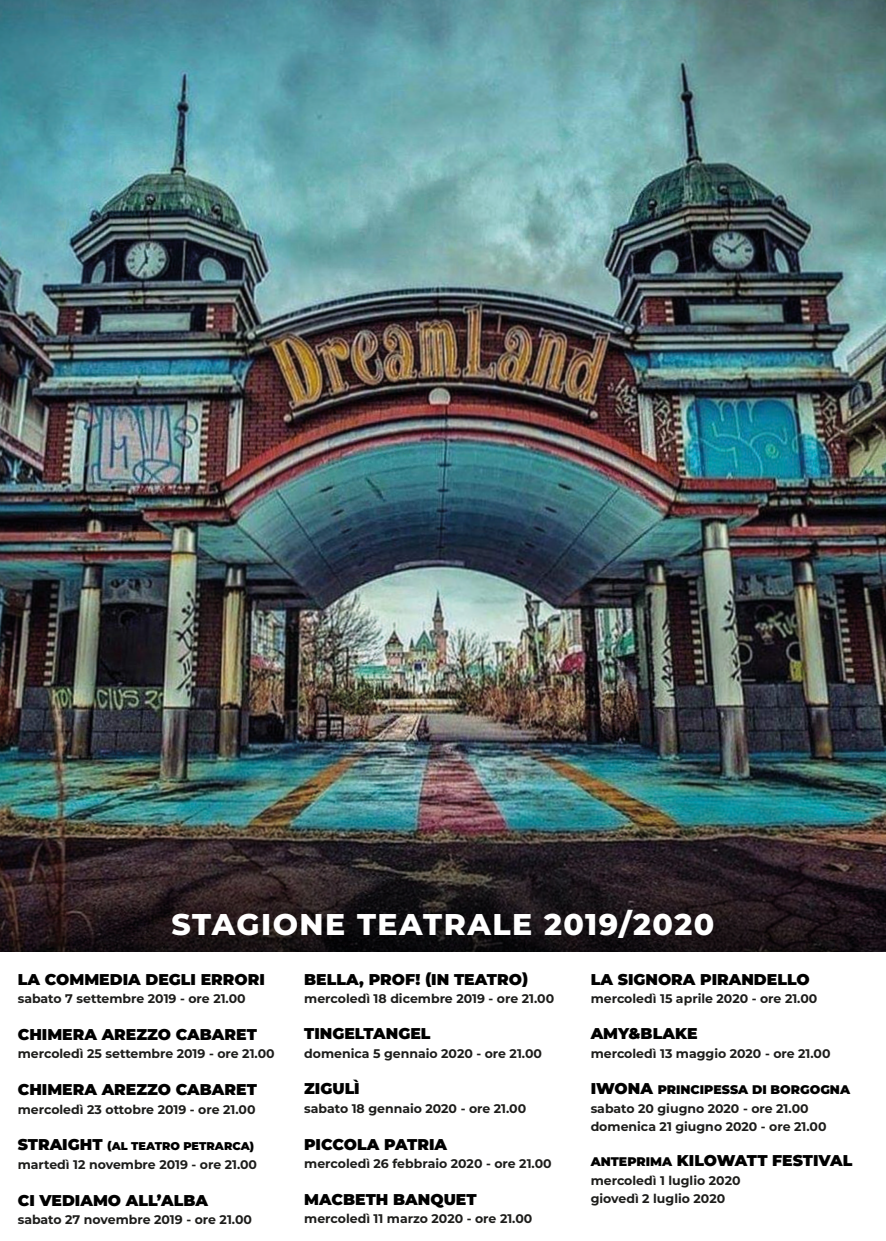
<style>
.page{position:relative;width:886px;height:1241px;background:#fff}
.page>*{position:absolute;margin:0;border:0;box-sizing:border-box;transform-origin:0 0}
.t1{font:800 29.94px "Montserrat";letter-spacing:.05em;color:#fff}
.t2{font:900 15.62px "Montserrat";color:#000}
.t3{font:700 12.5px "Montserrat";color:#1d1d1b}
.t4{font:900 12.5px "Montserrat";color:#000}
.t5{font:900 11.25px "Montserrat";color:#000}
.s1{font-size:15.62px}
.s2{font-size:12.5px}
</style>
<div class="page">
<img style="left:0;top:0;width:886px;height:951px">
<p class="t1" style="left:172px;top:901px;width:544px">STAGIONE TEATRALE 2019/2020</p>
<p class="t2" style="left:18px;top:967px;width:249px">LA COMMEDIA DEGLI ERRORI</p>
<p class="t2" style="left:304px;top:967px;width:226px">BELLA, PROF! (IN TEATRO)</p>
<p class="t2" style="left:591px;top:967px;width:221px">LA SIGNORA PIRANDELLO</p>
<p class="t3" style="left:18px;top:989px;width:229px">sabato 7 settembre 2019 - ore 21.00</p>
<p class="t3" style="left:304px;top:989px;width:251px">mercoledì 18 dicembre 2019 - ore 21.00</p>
<p class="t3" style="left:591px;top:989px;width:228px">mercoledì 15 aprile 2020 - ore 21.00</p>
<p class="t2" style="left:18px;top:1022px;width:241px">CHIMERA AREZZO CABARET</p>
<p class="t2" style="left:304px;top:1021px;width:128px">TINGELTANGEL</p>
<p class="t2" style="left:591px;top:1021px;width:108px">AMY&amp;BLAKE</p>
<p class="t3" style="left:18px;top:1044px;width:258px">mercoledì 25 settembre 2019 - ore 21.00</p>
<p class="t3" style="left:304px;top:1043px;width:239px">domenica 5 gennaio 2020 - ore 21.00</p>
<p class="t3" style="left:591px;top:1043px;width:241px">mercoledì 13 maggio 2020 - ore 21.00</p>
<p class="t2" style="left:18px;top:1077px;width:241px">CHIMERA AREZZO CABARET</p>
<p class="t3" style="left:18px;top:1099px;width:239px">mercoledì 23 ottobre 2019 - ore 21.00</p>
<p class="t2" style="left:304px;top:1076px;width:57px">ZIGULÌ</p>
<p class="t3" style="left:304px;top:1099px;width:224px">sabato 18 gennaio 2020 - ore 21.00</p>
<p class="t4" style="left:591px;top:1080px;width:261px"><span class="s1">IWONA</span> PRINCIPESSA DI BORGOGNA</p>
<p class="t3" style="left:591px;top:1116px;width:237px">domenica 21 giugno 2020 - ore 21.00</p>
<p class="t3" style="left:591px;top:1099px;width:219px">sabato 20 giugno 2020 - ore 21.00</p>
<p class="t5" style="left:18px;top:1137px;width:238px"><span class="s1">STRAIGHT</span> (AL TEATRO PETRARCA)</p>
<p class="t2" style="left:304px;top:1132px;width:144px">PICCOLA PATRIA</p>
<p class="t3" style="left:18px;top:1155px;width:241px">martedì 12 novembre 2019 - ore 21.00</p>
<p class="t2" style="left:18px;top:1188px;width:192px">CI VEDIAMO ALL’ALBA</p>
<p class="t3" style="left:304px;top:1154px;width:249px">mercoledì 26 febbraio 2020 - ore 21.00</p>
<p class="t2" style="left:304px;top:1187px;width:174px">MACBETH BANQUET</p>
<p class="t2" style="left:591px;top:1148px;width:263px"><span class="s2">ANTEPRIMA</span> KILOWATT FESTIVAL</p>
<p class="t3" style="left:591px;top:1188px;width:136px">giovedì 2 luglio 2020</p>
<p class="t3" style="left:591px;top:1171px;width:151px">mercoledì 1 luglio 2020</p>
<p class="t3" style="left:18px;top:1210px;width:236px">sabato 27 novembre 2019 - ore 21.00</p>
<p class="t3" style="left:304px;top:1209px;width:230px">mercoledì 11 marzo 2020 - ore 21.00</p>
</div>
